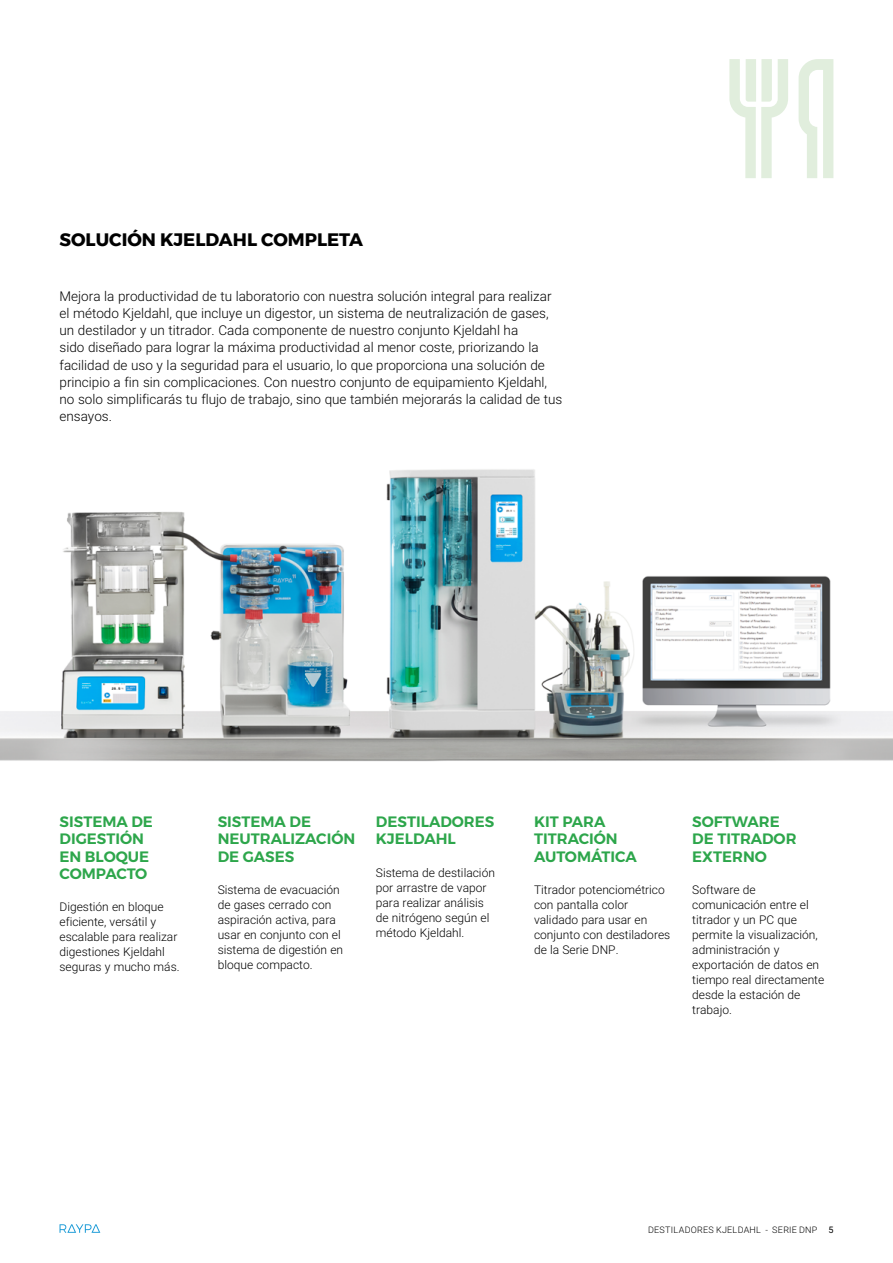
<style>
.page{position:relative;width:893px;height:1263px;background:#fff}
.page>*{position:absolute;margin:0;border:0;box-sizing:border-box;transform-origin:0 0}
.t1{font:700 18px "Montserrat";color:#000}
.t2{font:600 15px/17.2px "Montserrat";color:#2da64b}
.t3{font:300 13.5px/17.2px "Roboto";color:#000}
.t4{font:300 12px/15px "Roboto";color:#000}
.t5{font:300 9px "Roboto";letter-spacing:.03em;color:#000}
.s1{font-weight:400}
</style>
<div class="page">
<svg style="left:60px;top:1224px;width:40px;height:9px"></svg>
<svg style="left:799px;top:59px;width:34px;height:119px"></svg>
<svg style="left:729px;top:59px;width:59px;height:119px"></svg>
<img style="left:0;top:469px;width:893px;height:293px">
<h1 class="t1" style="left:60px;top:225px;width:305px">SOLUCIÓN KJELDAHL COMPLETA</h1>
<p class="t3" style="left:60px;top:287px;width:504px">Mejora la productividad de tu laboratorio con nuestra solución integral para realizar el método Kjeldahl, que incluye un digestor, un sistema de neutralización de gases, un destilador y un titrador. Cada componente de nuestro conjunto Kjeldahl ha<br>sido diseñado para lograr la máxima productividad al menor coste, priorizando la facilidad de uso y la seguridad para el usuario, lo que proporciona una solución de principio a fin sin complicaciones. Con nuestro conjunto de equipamiento Kjeldahl, no solo simplificarás tu flujo de trabajo, sino que también mejorarás la calidad de tus ensayos.</p>
<p class="t2" style="left:60px;top:813px;width:95px">SISTEMA DE<br>DIGESTIÓN<br>EN BLOQUE<br>COMPACTO</p>
<p class="t4" style="left:60px;top:899px;width:122px">Digestión en bloque eficiente, versátil y escalable para realizar digestiones Kjeldahl seguras y mucho más.</p>
<p class="t2" style="left:218px;top:813px;width:139px">SISTEMA DE<br>NEUTRALIZACIÓN<br>DE GASES</p>
<p class="t4" style="left:218px;top:882px;width:127px">Sistema de evacuación de gases cerrado con aspiración activa, para usar en conjunto con el sistema de digestión en bloque compacto.</p>
<p class="t2" style="left:376px;top:813px;width:120px">DESTILADORES<br>KJELDAHL</p>
<p class="t4" style="left:376px;top:864px;width:121px">Sistema de destilación por arrastre de vapor para realizar análisis de nitrógeno según el método Kjeldahl.</p>
<p class="t2" style="left:534px;top:813px;width:104px">KIT PARA<br>TITRACIÓN<br>AUTOMÁTICA</p>
<p class="t4" style="left:534px;top:882px;width:138px">Titrador potenciométrico con pantalla color validado para usar en conjunto con destiladores de la Serie DNP.</p>
<p class="t2" style="left:692px;top:813px;width:106px">SOFTWARE<br>DE TITRADOR<br>EXTERNO</p>
<p class="t4" style="left:692px;top:882px;width:134px">Software de comunicación entre el titrador y un PC que permite la visualización, administración y exportación de datos en tiempo real directamente desde la estación de trabajo.</p>
<p class="t5" style="left:648px;top:1224px;width:187px">DESTILADORES KJELDAHL - SERIE DNP <span class="s1">5</span></p>
</div>
